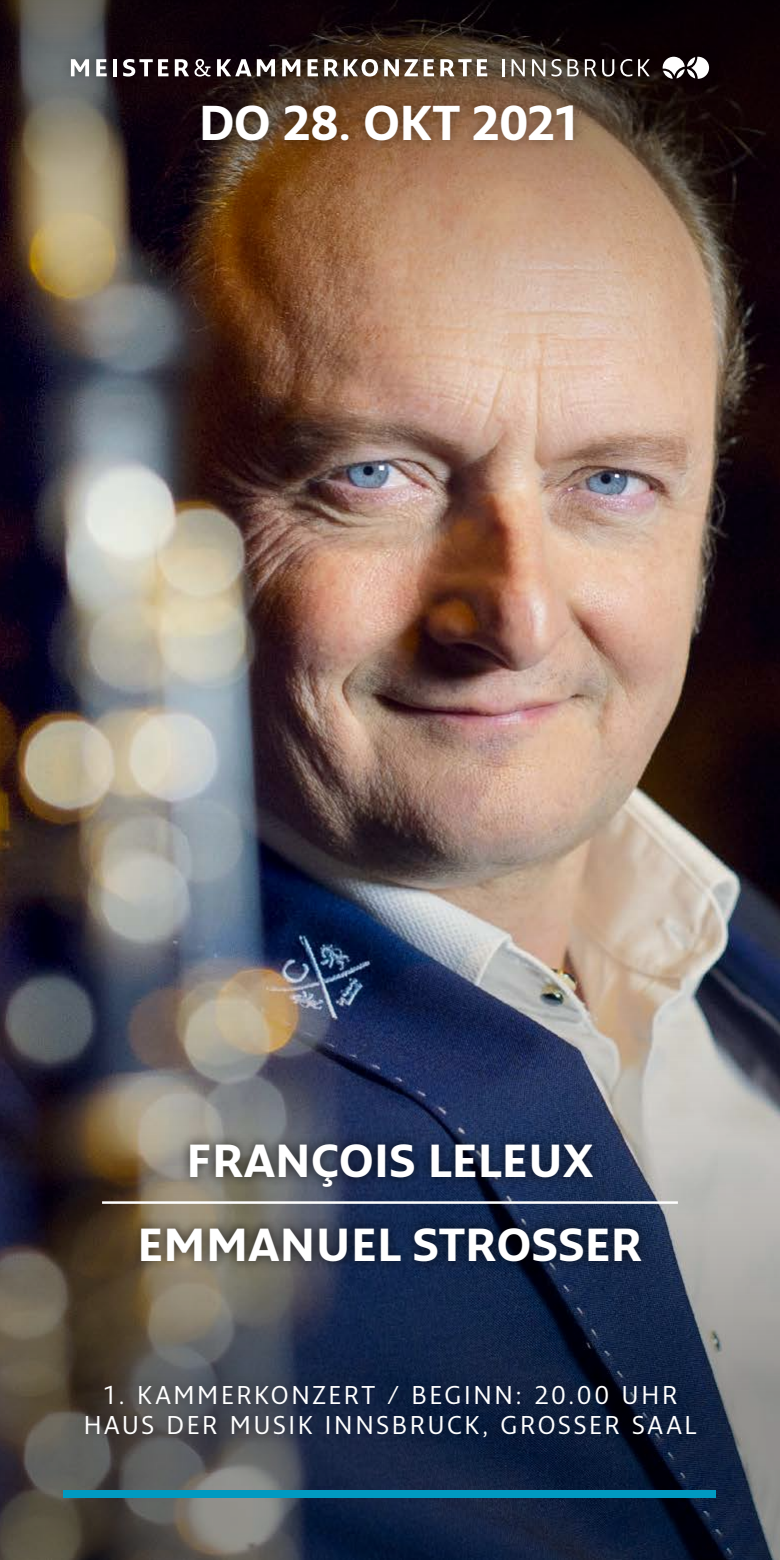
<style>
.page{position:relative;width:780px;height:1560px;background:#fff}
.page>*{position:absolute;margin:0;border:0;box-sizing:border-box;transform-origin:0 0}
.t1{font:700 47.5px "Fresco Sans LF";letter-spacing:-.005em;color:#fff}
.t2{font:700 45px/84px "Fresco Sans LF";letter-spacing:.01em;color:#fff;text-align:center}
.t3{font:25px/30px "Fresco Sans LF";letter-spacing:.105em;color:#fff;text-align:center}
</style>
<div class="page">
<img style="left:0;top:404px;width:780px;height:409px">
<svg style="left:0;top:0;width:780px;height:404px;background:#6f5749"></svg>
<img style="left:0;top:813px;width:780px;height:746px">
<div style="left:74px;top:1373px;width:634px;height:75px;background:#000;opacity:.3"></div>
<div style="left:64px;top:1489px;width:652px;height:8px;background:#009ac1"></div>
<div style="left:190px;top:93px;width:394px;height:60px;background:#000;opacity:.35"></div>
<div style="left:59px;top:44px;width:662px;height:46px;background:#000;opacity:.35"></div>
<svg style="left:71px;top:59px;width:18px;height:17px"></svg>
<svg style="left:96px;top:59px;width:11px;height:17px"></svg>
<hr style="left:113px;top:59px;width:4px;height:17px;background:#fff">
<svg style="left:123px;top:59px;width:45px;height:17px"></svg>
<svg style="left:175px;top:59px;width:35px;height:17px"></svg>
<svg style="left:217px;top:59px;width:34px;height:17px"></svg>
<svg style="left:257px;top:59px;width:18px;height:17px"></svg>
<svg style="left:282px;top:59px;width:18px;height:17px"></svg>
<svg style="left:307px;top:59px;width:11px;height:17px"></svg>
<svg style="left:324px;top:59px;width:14px;height:17px"></svg>
<svg style="left:344px;top:59px;width:34px;height:17px"></svg>
<svg style="left:384px;top:59px;width:50px;height:17px"></svg>
<svg style="left:440px;top:59px;width:31px;height:17px"></svg>
<svg style="left:477px;top:59px;width:10px;height:17px"></svg>
<svg style="left:502px;top:59px;width:2px;height:17px"></svg>
<svg style="left:511px;top:59px;width:14px;height:17px"></svg>
<svg style="left:532px;top:59px;width:13px;height:17px"></svg>
<svg style="left:551px;top:59px;width:10px;height:17px"></svg>
<svg style="left:567px;top:59px;width:11px;height:17px"></svg>
<svg style="left:584px;top:59px;width:12px;height:17px"></svg>
<svg style="left:602px;top:59px;width:12px;height:17px"></svg>
<svg style="left:620px;top:59px;width:12px;height:17px"></svg>
<svg style="left:638px;top:59px;width:11px;height:17px"></svg>
<svg style="left:662px;top:57px;width:47px;height:22px"></svg>
<div style="left:178px;top:1131px;width:426px;height:67px;background:#000;opacity:.7"></div>
<hr style="left:102px;top:1201px;width:576px;height:2px;background:#fff">
<div style="left:129px;top:1215px;width:524px;height:58px;background:#000;opacity:.7"></div>
<h1 class="t1" style="left:199px;top:93px;width:384px">DO 28. OKT 2021</h1>
<h2 class="t2" style="left:137px;top:1117px;width:506px">FRANÇOIS LELEUX<br>EMMANUEL STROSSER</h2>
<p class="t3" style="left:84px;top:1379px;width:614px">1. KAMMERKONZERT / BEGINN: 20.00 UHR<br>HAUS DER MUSIK INNSBRUCK, GROSSER SAAL</p>
</div>
